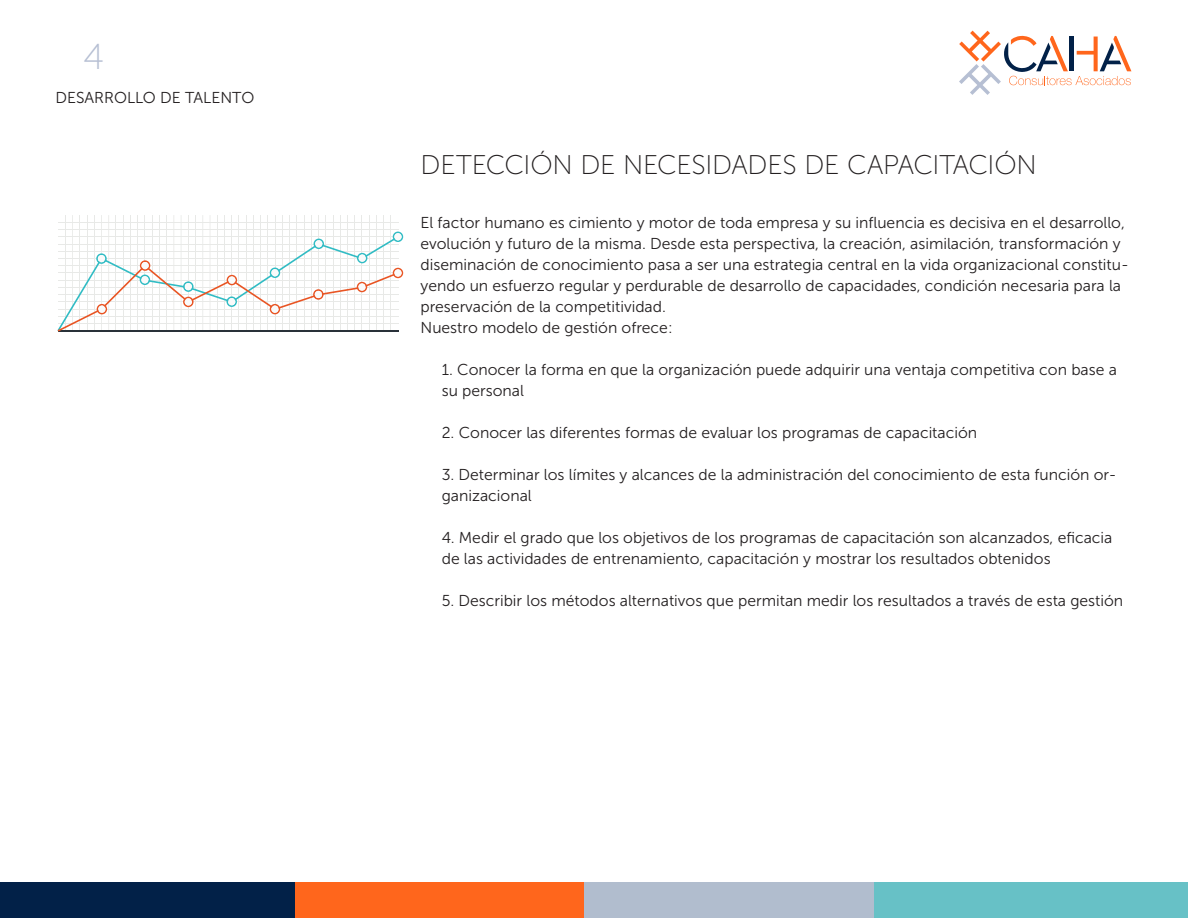
<style>
.page{position:relative;width:1188px;height:918px;background:#fff}
.page>*{position:absolute;margin:0;border:0;box-sizing:border-box;transform-origin:0 0}
.t1{font:36px "Museo Sans 100";color:#b6bfd3}
.t2{font:27px "Museo Sans 100";letter-spacing:-.01em;color:#231f20}
.t3{font:15.75px/21px "Museo Sans 300";color:#231f20}
</style>
<div class="page">
<div style="left:0;top:882px;width:295px;height:36px;background:#022148"></div>
<div style="left:295px;top:882px;width:290px;height:36px;background:#ff661c"></div>
<div style="left:874px;top:882px;width:314px;height:36px;background:#67c1c6"></div>
<div style="left:585px;top:882px;width:289px;height:36px;background:#b1bdce"></div>
<svg style="left:959px;top:31px;width:172px;height:64px"></svg>
<hr style="left:58px;top:229px;width:340px;height:1px;background:#e8e9e7">
<hr style="left:58px;top:222px;width:340px;height:1px;background:#e8e9e7">
<hr style="left:166px;top:215px;width:1px;height:116px;background:#e8e9e7">
<hr style="left:159px;top:215px;width:1px;height:116px;background:#e8e9e7">
<hr style="left:152px;top:215px;width:1px;height:116px;background:#e8e9e7">
<hr style="left:145px;top:215px;width:1px;height:116px;background:#e8e9e7">
<hr style="left:137px;top:215px;width:1px;height:116px;background:#e8e9e7">
<hr style="left:130px;top:215px;width:1px;height:116px;background:#e8e9e7">
<hr style="left:123px;top:215px;width:1px;height:116px;background:#e8e9e7">
<hr style="left:116px;top:215px;width:1px;height:116px;background:#e8e9e7">
<hr style="left:108px;top:215px;width:1px;height:116px;background:#e8e9e7">
<hr style="left:101px;top:215px;width:1px;height:116px;background:#e8e9e7">
<hr style="left:94px;top:215px;width:1px;height:116px;background:#e8e9e7">
<hr style="left:87px;top:215px;width:1px;height:116px;background:#e8e9e7">
<hr style="left:79px;top:215px;width:1px;height:116px;background:#e8e9e7">
<hr style="left:72px;top:215px;width:1px;height:116px;background:#e8e9e7">
<hr style="left:65px;top:215px;width:1px;height:116px;background:#e8e9e7">
<hr style="left:282px;top:215px;width:1px;height:116px;background:#e8e9e7">
<hr style="left:275px;top:215px;width:1px;height:116px;background:#e8e9e7">
<hr style="left:268px;top:215px;width:1px;height:116px;background:#e8e9e7">
<hr style="left:260px;top:215px;width:1px;height:116px;background:#e8e9e7">
<hr style="left:253px;top:215px;width:1px;height:116px;background:#e8e9e7">
<hr style="left:246px;top:215px;width:1px;height:116px;background:#e8e9e7">
<hr style="left:239px;top:215px;width:1px;height:116px;background:#e8e9e7">
<hr style="left:231px;top:215px;width:1px;height:116px;background:#e8e9e7">
<hr style="left:224px;top:215px;width:1px;height:116px;background:#e8e9e7">
<hr style="left:217px;top:215px;width:1px;height:116px;background:#e8e9e7">
<hr style="left:210px;top:215px;width:1px;height:116px;background:#e8e9e7">
<hr style="left:202px;top:215px;width:1px;height:116px;background:#e8e9e7">
<hr style="left:195px;top:215px;width:1px;height:116px;background:#e8e9e7">
<hr style="left:188px;top:215px;width:1px;height:116px;background:#e8e9e7">
<hr style="left:181px;top:215px;width:1px;height:116px;background:#e8e9e7">
<hr style="left:173px;top:215px;width:1px;height:116px;background:#e8e9e7">
<hr style="left:391px;top:215px;width:1px;height:116px;background:#e8e9e7">
<hr style="left:383px;top:215px;width:1px;height:116px;background:#e8e9e7">
<hr style="left:376px;top:215px;width:1px;height:116px;background:#e8e9e7">
<hr style="left:369px;top:215px;width:1px;height:116px;background:#e8e9e7">
<hr style="left:362px;top:215px;width:1px;height:116px;background:#e8e9e7">
<hr style="left:354px;top:215px;width:1px;height:116px;background:#e8e9e7">
<hr style="left:347px;top:215px;width:1px;height:116px;background:#e8e9e7">
<hr style="left:340px;top:215px;width:1px;height:116px;background:#e8e9e7">
<hr style="left:333px;top:215px;width:1px;height:116px;background:#e8e9e7">
<hr style="left:325px;top:215px;width:1px;height:116px;background:#e8e9e7">
<hr style="left:318px;top:215px;width:1px;height:116px;background:#e8e9e7">
<hr style="left:311px;top:215px;width:1px;height:116px;background:#e8e9e7">
<hr style="left:304px;top:215px;width:1px;height:116px;background:#e8e9e7">
<hr style="left:296px;top:215px;width:1px;height:116px;background:#e8e9e7">
<hr style="left:289px;top:215px;width:1px;height:116px;background:#e8e9e7">
<svg style="left:57px;top:232px;width:346px;height:100px"></svg>
<div style="left:98px;top:306px;width:8px;height:7px;background:#fafafa;border-radius:50%"></div>
<h1 class="t1" style="left:83px;top:38px;width:23px">4</h1>
<p class="t3" style="left:56px;top:88px;width:200px">DESARROLLO DE TALENTO</p>
<h2 class="t2" style="left:420px;top:150px;width:618px">DETECCIÓN DE NECESIDADES DE CAPACITACIÓN</h2>
<p class="t3" style="left:420px;top:212px;width:710px">El factor humano es cimiento y motor de toda empresa y su influencia es decisiva en el desarrollo, evolución y futuro de la misma. Desde esta perspectiva, la creación, asimilación, transformación y diseminación de conocimiento pasa a ser una estrategia central en la vida organizacional constitu&shy;yendo un esfuerzo regular y perdurable de desarrollo de capacidades, condición necesaria para la preservación de la competitividad.<br>Nuestro modelo de gestión ofrece:</p>
<p class="t3" style="left:442px;top:359px;width:677px">1. Conocer la forma en que la organización puede adquirir una ventaja competitiva con base a su personal</p>
<p class="t3" style="left:442px;top:422px;width:537px">2. Conocer las diferentes formas de evaluar los programas de capacitación</p>
<p class="t3" style="left:442px;top:464px;width:676px">3. Determinar los límites y alcances de la administración del conocimiento de esta función or&shy;ganizacional</p>
<p class="t3" style="left:442px;top:527px;width:672px">4. Medir el grado que los objetivos de los programas de capacitación son alcanzados, eficacia de las actividades de entrenamiento, capacitación y mostrar los resultados obtenidos</p>
<p class="t3" style="left:442px;top:590px;width:683px">5. Describir los métodos alternativos que permitan medir los resultados a través de esta gestión</p>
</div>
